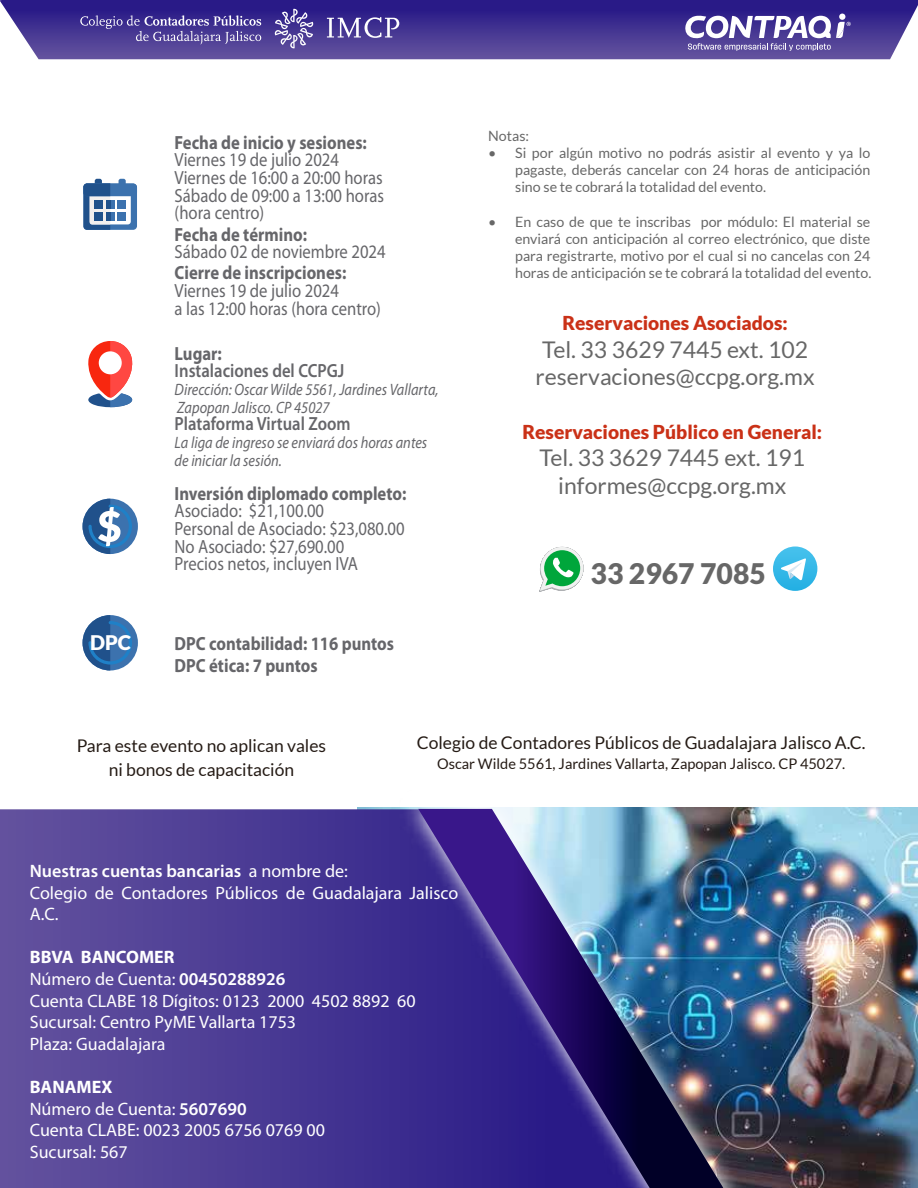
<style>
.page{position:relative;width:918px;height:1188px;background:#fff}
.page>*{position:absolute;margin:0;border:0;box-sizing:border-box;transform-origin:0 0}
.t1{font:900 28.35px "Lato";color:#676767}
.t2{font:22.95px/27.6px "Lato";color:#676767}
.t3{font:900 20.1px "Lato";color:#fff}
.t4{font:900 19.2px "Lato";color:#ca3117}
.t5{font:19.05px/17.7px "Myriad Pro";color:#66666a;scale:.87 1}
.t6{font:700 19.05px/21.1px "Myriad Pro";color:#66666a;scale:.87 1}
.t7{font:600 19.05px "Myriad Pro";color:#66666a;scale:.87 1}
.t8{font:18px/21.6px "Myriad Pro";color:#fff}
.t9{font:17.55px/23.9px "Lato";color:#251b15;text-align:center}
.t10{font:italic 16.5px/17.7px "Myriad Pro";color:#66666a;scale:.87 1}
.t11{font:14.55px "Lato";color:#251b15}
.t12{font:14.25px/17.1px "Lato";color:#676767;text-align:justify}
.s1{font-weight:600}
.s2{font-weight:700}
</style>
<div class="page">
<svg style="left:0;top:0;width:918px;height:59px;background:#4b3c96"></svg>
<svg style="left:88px;top:341px;width:45px;height:66px"></svg>
<div style="left:99px;top:351px;width:23px;height:23px;background:#fff;border-radius:50%"></div>
<div style="left:83px;top:499px;width:55px;height:55px;background:#3c72ae;border-radius:28px"></div>
<svg style="left:83px;top:499px;width:49px;height:55px"></svg>
<div style="left:83px;top:615px;width:55px;height:55px;background:#3c72ae;border-radius:28px"></div>
<svg style="left:83px;top:615px;width:49px;height:55px"></svg>
<div style="left:95px;top:179px;width:7px;height:9px;background:#20518b;border-radius:2px"></div>
<div style="left:119px;top:179px;width:7px;height:9px;background:#3c72ae;border-radius:2px"></div>
<div style="left:83px;top:184px;width:54px;height:46px;background:#3c72ae;border-radius:4px"></div>
<svg style="left:90px;top:189px;width:41px;height:35px"></svg>
<div style="left:83px;top:184px;width:54px;height:12px;background:#3c72ae;border-radius:4px"></div>
<svg style="left:110px;top:201px;width:4px;height:8px"></svg>
<div style="left:117px;top:201px;width:9px;height:8px;background:#3c72ae"></div>
<svg style="left:110px;top:212px;width:4px;height:8px"></svg>
<svg style="left:83px;top:184px;width:27px;height:46px"></svg>
<div style="left:117px;top:212px;width:9px;height:8px;background:#3c72ae"></div>
<svg style="left:539px;top:547px;width:45px;height:45px"></svg>
<svg style="left:773px;top:546px;width:44px;height:45px"></svg>
<svg style="left:781px;top:558px;width:25px;height:23px"></svg>
<img style="left:357px;top:808px;width:561px;height:380px">
<svg style="left:0;top:809px;width:363px;height:379px;background:#514196"></svg>
<img style="left:363px;top:807px;width:423px;height:381px">
<img style="left:418px;top:809px;width:305px;height:379px">
<svg style="left:275px;top:9px;width:38px;height:39px"></svg>
<svg style="left:80px;top:15px;width:181px;height:29px;background:#6053a2"></svg>
<svg style="left:327px;top:17px;width:72px;height:21px;background:#756aaf"></svg>
<svg style="left:685px;top:14px;width:166px;height:37px"></svg>
<h3 class="t3" style="left:90px;top:631px;width:43px">DPC</h3>
<h3 class="t6" style="left:175px;top:131px;width:223px">Fecha de inicio y sesiones:</h3>
<h3 class="t5" style="left:175px;top:151px;width:242px">Viernes 19 de julio 2024<br>Viernes de 16:00 a 20:00 horas<br>Sábado de 09:00 a 13:00 horas (hora centro)</h3>
<h3 class="t6" style="left:175px;top:223px;width:154px">Fecha de término:</h3>
<h3 class="t5" style="left:175px;top:243px;width:244px">Sábado 02 de noviembre 2024</h3>
<h3 class="t6" style="left:175px;top:262px;width:199px">Cierre de inscripciones:</h3>
<h3 class="t5" style="left:175px;top:281px;width:239px">Viernes 19 de julio 2024<br>a las 12:00 horas (hora centro)</h3>
<h3 class="t6" style="left:175px;top:342px;width:56px">Lugar:</h3>
<h3 class="t7" style="left:175px;top:359px;width:197px">Instalaciones del CCPGJ</h3>
<p class="t10" style="left:175px;top:380px;width:305px">Dirección: Oscar Wilde 5561, Jardines Vallarta,<br>Zapopan Jalisco. CP 45027</p>
<h3 class="t7" style="left:175px;top:412px;width:204px">Plataforma Virtual Zoom</h3>
<p class="t10" style="left:175px;top:433px;width:292px">La liga de ingreso se enviará dos horas antes de iniciar la sesión.</p>
<h3 class="t6" style="left:175px;top:482px;width:268px">Inversión diplomado completo:</h3>
<h3 class="t5" style="left:175px;top:502px;width:266px">Asociado: $21,100.00<br>Personal de Asociado: $23,080.00<br>No Asociado: $27,690.00<br>Precios netos, incluyen IVA</h3>
<h3 class="t6" style="left:175px;top:633px;width:254px">DPC contabilidad: 116 puntos<br>DPC ética: 7 puntos</h3>
<p class="t12" style="left:488px;top:127px;width:42px">Notas:</p>
<p class="t12" style="left:515px;top:145px;width:357px;text-indent:-27px">• Si por algún motivo no podrás asistir al evento y ya lo pagaste, deberás cancelar con 24 horas de anticipación sino se te cobrará la totalidad del evento.</p>
<p class="t12" style="left:515px;top:213px;width:358px;text-indent:-27px">• En caso de que te inscribas por módulo: El material se enviará con anticipación al correo electrónico, que diste para registrarte, motivo por el cual si no cancelas con 24 horas de anticipación se te cobrará la totalidad del evento.</p>
<h3 class="t4" style="left:562px;top:312px;width:227px">Reservaciones Asociados:</h3>
<h2 class="t2" style="left:536px;top:335px;width:280px">Tel. 33 3629 7445 ext. 102 reservaciones@ccpg.org.mx</h2>
<h3 class="t4" style="left:522px;top:420px;width:301px">Reservaciones Público en General:</h3>
<h2 class="t2" style="left:539px;top:444px;width:267px;text-align:center">Tel. 33 3629 7445 ext. 191 informes@ccpg.org.mx</h2>
<h1 class="t1" style="left:591px;top:557px;width:177px">33 2967 7085</h1>
<p class="t9" style="left:77px;top:734px;width:251px">Para este evento no aplican vales ni bonos de capacitación</p>
<p class="t9" style="left:417px;top:730px;width:450px">Colegio de Contadores Públicos de Guadalajara Jalisco A.C.</p>
<p class="t11" style="left:437px;top:756px;width:410px">Oscar Wilde 5561, Jardines Vallarta, Zapopan Jalisco. CP 45027.</p>
<p class="t8" style="left:30px;top:860px;width:430px"><span class="s1">Nuestras cuentas bancarias</span> a nombre de:<br>Colegio de Contadores Públicos de Guadalajara Jalisco<br>A.C.</p>
<p class="t8" style="left:30px;top:946px;width:387px"><span class="s2">BBVA BANCOMER<br></span>Número de Cuenta: <span class="s1">00450288926<br></span>Cuenta CLABE 18 Dígitos: 0123 2000 4502 8892 60<br>Sucursal: Centro PyME Vallarta 1753<br>Plaza: Guadalajara</p>
<p class="t8" style="left:30px;top:1076px;width:297px"><span class="s2">BANAMEX<br></span>Número de Cuenta: <span class="s1">5607690<br></span>Cuenta CLABE: 0023 2005 6756 0769 00<br>Sucursal: 567</p>
</div>
